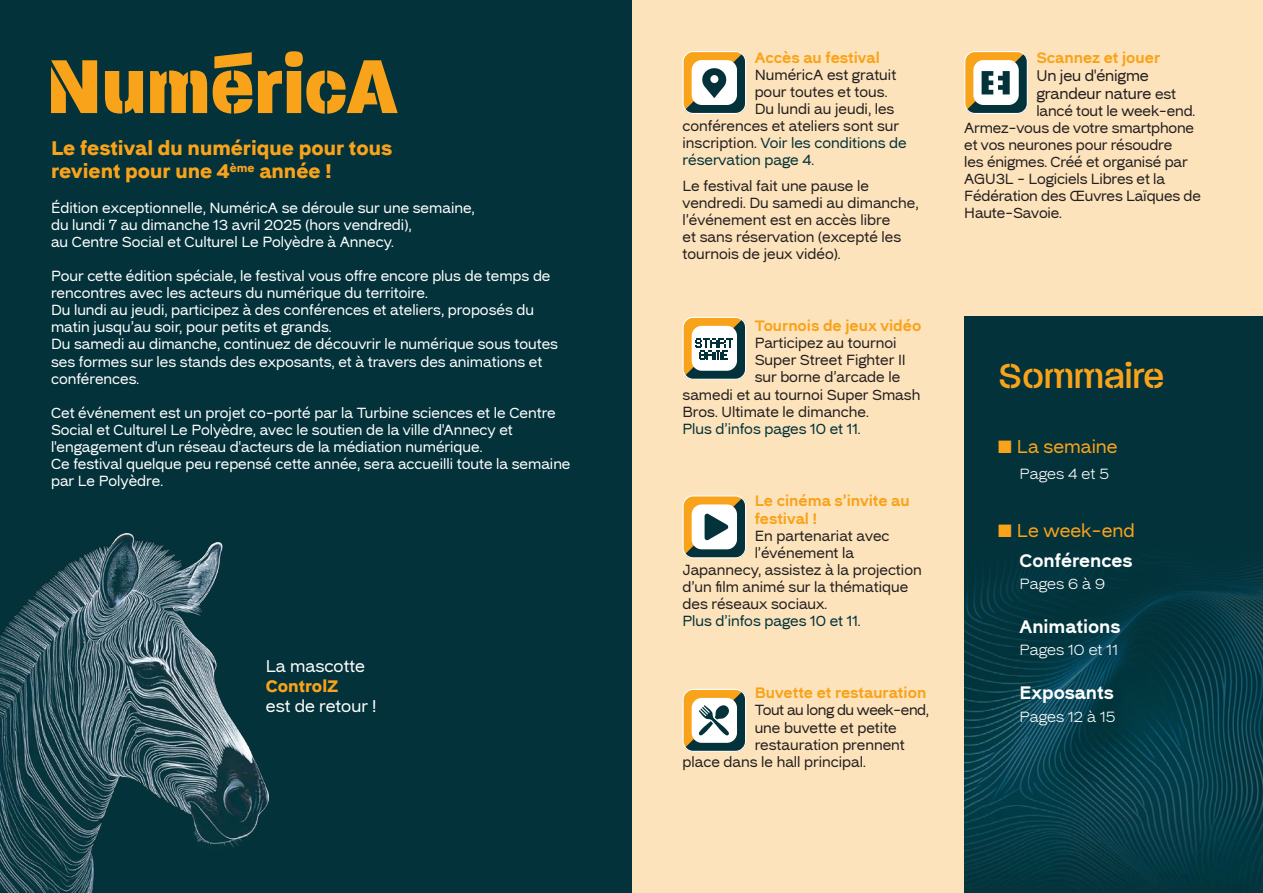
<style>
.page{position:relative;width:1263px;height:893px;background:#fff}
.page>*{position:absolute;margin:0;border:0;box-sizing:border-box;transform-origin:0 0}
.t1{font:500 37.5px "Paralucent Stencil";color:#f9a31b}
.t2{font:700 condensed 19.5px "Rock Star";color:#f9a31b}
.t3{font:600 condensed 18px "Rock Star";color:#fff}
.t4{font:condensed 18px "Rock Star";color:#f9a31b}
.t5{font:condensed 16.5px "Rock Star";color:#fff}
.t6{font:700 condensed 16.5px "Rock Star";color:#f9a31b}
.TITRE{font:600 condensed 15px/18px "Rock Star";color:#f9a31b}
.t7{font:300 condensed 15px "Rock Star";color:#fff}
.t8{font:condensed 15px/18px "Rock Star";letter-spacing:-.01em;color:#231f20}
.t9{font:condensed 14.25px/17.1px "Rock Star";color:#fff}
.t10{font:condensed 14.25px/17.1px "Rock Star";color:#231f20}
.t11{font:condensed 14.25px "Rock Star";color:#03323a}
.t12{font:condensed 14.25px "Rock Star";letter-spacing:-.03em;color:#231f20}
.s1{color:#231f20}
.s2{font-size:14.25px}
</style>
<div class="page">
<div style="left:0;top:0;width:631px;height:893px;background:#03323a"></div>
<img style="left:0;top:533px;width:270px;height:360px">
<div style="left:632px;top:0;width:631px;height:893px;background:#fde3bb"></div>
<svg style="left:682px;top:495px;width:64px;height:63px"></svg>
<svg style="left:682px;top:689px;width:64px;height:63px"></svg>
<svg style="left:682px;top:51px;width:64px;height:63px"></svg>
<div style="left:710px;top:75px;width:8px;height:8px;background:#fff;border-radius:50%"></div>
<svg style="left:964px;top:51px;width:64px;height:63px"></svg>
<svg style="left:51px;top:60px;width:46px;height:53px"></svg>
<svg style="left:105px;top:71px;width:38px;height:43px"></svg>
<svg style="left:150px;top:71px;width:57px;height:42px"></svg>
<svg style="left:213px;top:51px;width:185px;height:63px"></svg>
<svg style="left:682px;top:317px;width:64px;height:63px"></svg>
<svg style="left:964px;top:317px;width:299px;height:576px;fill:#03333c"></svg>
<p class="t2" style="left:51px;top:135px;width:343px">Le festival du numérique pour tous</p>
<p class="t2" style="left:51px;top:159px;width:282px">revient pour une 4<sup>ème</sup> année !</p>
<p class="t9" style="left:51px;top:199px;width:425px">Édition exceptionnelle, NuméricA se déroule sur une semaine,</p>
<p class="t9" style="left:51px;top:216px;width:362px">du lundi 7 au dimanche 13 avril 2025 (hors vendredi),</p>
<p class="t9" style="left:51px;top:233px;width:344px">au Centre Social et Culturel Le Polyèdre à Annecy.</p>
<p class="t9" style="left:51px;top:268px;width:501px">Pour cette édition spéciale, le festival vous offre encore plus de temps de rencontres avec les acteurs du numérique du territoire.</p>
<p class="t9" style="left:51px;top:302px;width:485px">Du lundi au jeudi, participez à des conférences et ateliers, proposés du matin jusqu’au soir, pour petits et grands.</p>
<p class="t9" style="left:51px;top:336px;width:508px">Du samedi au dimanche, continuez de découvrir le numérique sous toutes ses formes sur les stands des exposants, et à travers des animations et conférences.</p>
<p class="t9" style="left:51px;top:404px;width:521px">Cet événement est un projet co-porté par la Turbine sciences et le Centre Social et Culturel Le Polyèdre, avec le soutien de la ville d'Annecy et l'engagement d'un réseau d'acteurs de la médiation numérique.<br>Ce festival quelque peu repensé cette année, sera accueilli toute la semaine par Le Polyèdre.</p>
<p class="t5" style="left:266px;top:656px;width:101px">La mascotte</p>
<p class="t6" style="left:266px;top:675px;width:74px">ControlZ</p>
<p class="t5" style="left:266px;top:696px;width:112px">est de retour !</p>
<p class="TITRE" style="left:755px;top:48px;width:127px">Accès au festival</p>
<p class="t10" style="left:755px;top:66px;width:143px">NuméricA est gratuit</p>
<p class="t10" style="left:755px;top:83px;width:134px">pour toutes et tous.</p>
<p class="t10" style="left:755px;top:100px;width:141px">Du lundi au jeudi, les</p>
<p class="t10" style="left:682px;top:118px;width:218px">conférences et ateliers sont sur</p>
<p class="t11" style="left:682px;top:134px;width:226px"><span class="s1">inscription.</span> Voir les conditions de</p>
<p class="t11" style="left:682px;top:151px;width:133px">réservation page 4<span class="s1">.</span></p>
<p class="t10" style="left:682px;top:177px;width:237px">Le festival fait une pause le vendredi. Du samedi au dimanche, l’événement est en accès libre<br>et sans réservation (excepté les tournois de jeux vidéo).</p>
<p class="TITRE" style="left:755px;top:317px;width:168px">Tournois de jeux vidéo</p>
<p class="t10" style="left:755px;top:335px;width:143px">Participez au tournoi</p>
<p class="t10" style="left:755px;top:352px;width:153px">Super Street Fighter II</p>
<p class="t10" style="left:755px;top:369px;width:147px">sur borne d’arcade le</p>
<p class="t10" style="left:682px;top:386px;width:239px">samedi et au tournoi Super Smash</p>
<p class="t10" style="left:682px;top:403px;width:188px">Bros. Ultimate le dimanche.</p>
<p class="t11" style="left:682px;top:420px;width:180px">Plus d’infos pages 10 et 11.</p>
<p class="TITRE" style="left:755px;top:492px;width:157px">Le cinéma s’invite au festival !</p>
<p class="t10" style="left:755px;top:527px;width:136px">En partenariat avec</p>
<p class="t10" style="left:755px;top:545px;width:101px">l’événement la</p>
<p class="t10" style="left:682px;top:562px;width:241px">Japannecy, assistez à la projection</p>
<p class="t10" style="left:682px;top:579px;width:227px">d’un film animé sur la thématique</p>
<p class="t10" style="left:682px;top:596px;width:146px">des réseaux sociaux.</p>
<p class="t11" style="left:682px;top:612px;width:180px">Plus d’infos pages 10 et 11.</p>
<p class="TITRE" style="left:755px;top:684px;width:173px">Buvette et restauration</p>
<p class="t12" style="left:755px;top:702px;width:176px">Tout au long du week-end,</p>
<p class="t10" style="left:755px;top:719px;width:144px">une buvette et petite</p>
<p class="t10" style="left:755px;top:736px;width:152px">restauration prennent</p>
<p class="t10" style="left:682px;top:753px;width:185px">place dans le hall principal.</p>
<p class="TITRE" style="left:1036px;top:48px;width:125px">Scannez et jouer</p>
<p class="t8" style="left:1036px;top:66px;width:141px">Un jeu d'énigme grandeur nature <span class="s2">est</span></p>
<p class="t10" style="left:964px;top:102px;width:238px;text-indent:72px">lancé tout le week-end.<br>Armez-vous de votre smartphone et vos neurones pour résoudre<br>les énigmes. Créé et organisé par<br>AGU3L - Logiciels Libres et la<br>Fédération des Œuvres Laïques de<br>Haute-Savoie.</p>
<p class="t1" style="left:998px;top:351px;width:168px">Sommaire</p>
<p class="t4" style="left:998px;top:435px;width:121px">■ La semaine</p>
<p class="t7" style="left:1019px;top:465px;width:91px">Pages 4 et 5</p>
<p class="t4" style="left:998px;top:519px;width:138px">■ Le week-end</p>
<p class="t3" style="left:1019px;top:549px;width:114px">Conférences</p>
<p class="t7" style="left:1019px;top:575px;width:87px">Pages 6 à 9</p>
<p class="t3" style="left:1019px;top:615px;width:102px">Animations</p>
<p class="t7" style="left:1019px;top:641px;width:100px">Pages 10 et 11</p>
<p class="t3" style="left:1019px;top:681px;width:96px">Exposants</p>
<p class="t7" style="left:1019px;top:707px;width:97px">Pages 12 à 15</p>
</div>
